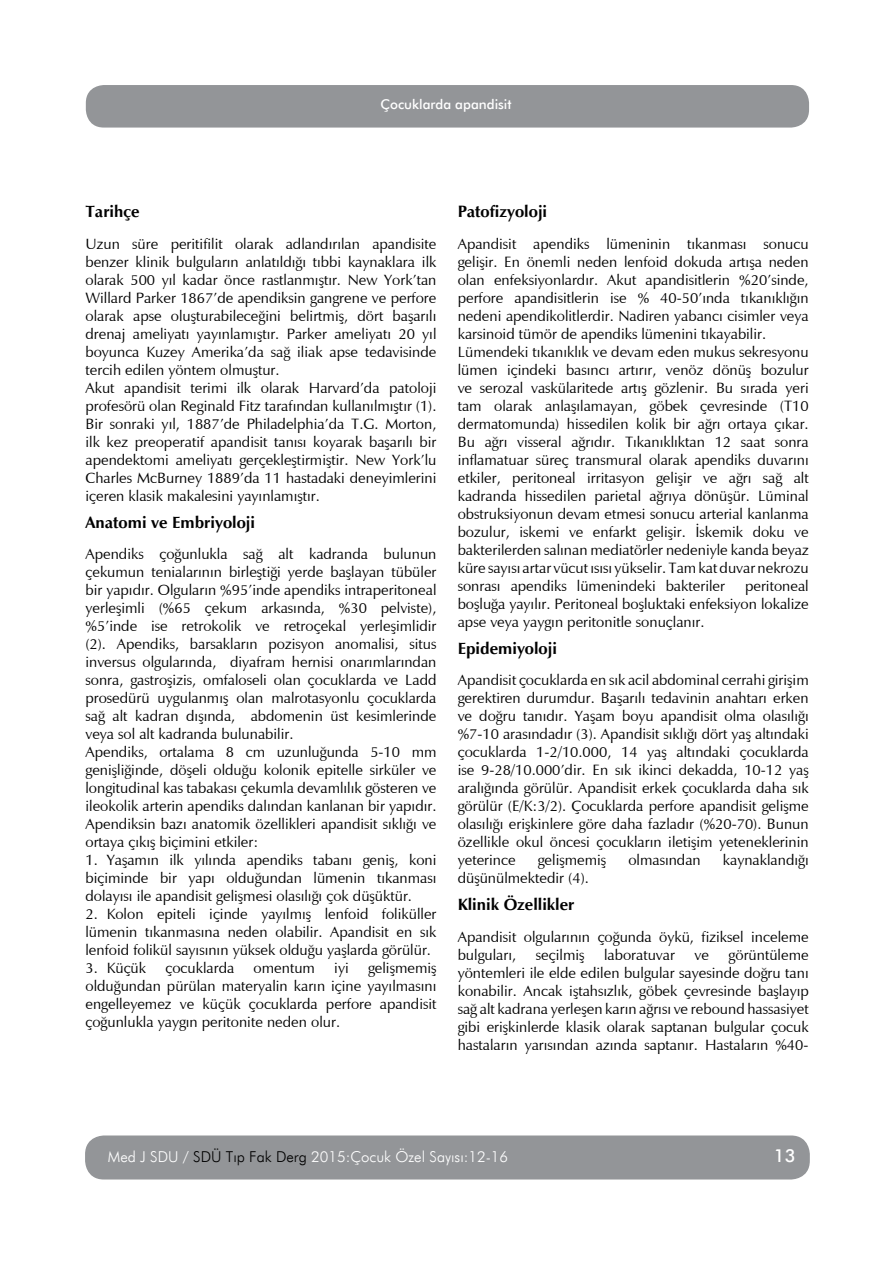
<style>
.page{position:relative;width:893px;height:1263px;background:#fff}
.page>*{position:absolute;margin:0;border:0;box-sizing:border-box;transform-origin:0 0}
.t1{font:500 18px "Futura BT";color:#fff}
.t2{font:700 16.5px "Zapf Humanist 601 BT";color:#000}
.t3{font:15px/18px "Zapf Humanist 601 BT";color:#000;text-align:justify}
.t4{font:300 15px "Futura BT";color:#fff}
.t5{font:500 13.5px "Futura BT";color:#fff}
.s1{color:#000}
</style>
<div class="page">
<div style="left:86px;top:85px;width:723px;height:43px;background:#939598;border-radius:18px"></div>
<div style="left:86px;top:1136px;width:723px;height:43px;background:#939598;border-radius:18px"></div>
<div style="left:85px;top:1136px;width:724px;height:44px;border:2px solid #939598;border-radius:18px"></div>
<p class="t5" style="left:380px;top:96px;width:133px">Çocuklarda apandisit</p>
<p class="t2" style="left:85px;top:201px;width:56px">Tarihçe</p>
<p class="t3" style="left:85px;top:234px;width:352px;text-align:left">Uzun süre peritifilit olarak adlandırılan apandisite benzer klinik bulguların anlatıldığı tıbbi kaynaklara ilk olarak 500 yıl kadar önce rastlanmıştır. New York’tan Willard Parker 1867’de apendiksin gangrene ve perfore olarak apse oluşturabileceğini belirtmiş, dört başarılı drenaj ameliyatı yayınlamıştır. Parker ameliyatı 20 yıl boyunca Kuzey Amerika’da sağ iliak apse tedavisinde tercih edilen yöntem olmuştur.<br>Akut apandisit terimi ilk olarak Harvard’da patoloji profesörü olan Reginald Fitz tarafından kullanılmıştır (1).<br>Bir sonraki yıl, 1887’de Philadelphia’da T.G. Morton, ilk kez preoperatif apandisit tanısı koyarak başarılı bir apendektomi ameliyatı gerçekleştirmiştir. New York’lu Charles McBurney 1889’da 11 hastadaki deneyimlerini içeren klasik makalesini yayınlamıştır.</p>
<p class="t2" style="left:85px;top:512px;width:171px">Anatomi ve Embriyoloji</p>
<p class="t3" style="left:85px;top:545px;width:352px;text-align:left">Apendiks çoğunlukla sağ alt kadranda bulunun çekumun tenialarının birleştiği yerde başlayan tübüler bir yapıdır. Olguların %95’inde apendiks intraperitoneal yerleşimli (%65 çekum arkasında, %30 pelviste), %5’inde ise retrokolik ve retroçekal yerleşimlidir (2). Apendiks, barsakların pozisyon anomalisi, situs inversus olgularında, diyafram hernisi onarımlarından sonra, gastroşizis, omfaloseli olan çocuklarda ve Ladd prosedürü uygulanmış olan malrotasyonlu çocuklarda sağ alt kadran dışında, abdomenin üst kesimlerinde veya sol alt kadranda bulunabilir.<br>Apendiks, ortalama 8 cm uzunluğunda 5-10 mm genişliğinde, döşeli olduğu kolonik epitelle sirküler ve longitudinal kas tabakası çekumla devamlılık gösteren ve ileokolik arterin apendiks dalından kanlanan bir yapıdır.<br>Apendiksin bazı anatomik özellikleri apandisit sıklığı ve ortaya çıkış biçimini etkiler:</p>
<p class="t3" style="left:85px;top:851px;width:352px">1. Yaşamın ilk yılında apendiks tabanı geniş, koni biçiminde bir yapı olduğundan lümenin tıkanması dolayısı ile apandisit gelişmesi olasılığı çok düşüktür.</p>
<p class="t3" style="left:85px;top:905px;width:352px">2. Kolon epiteli içinde yayılmış lenfoid foliküller lümenin tıkanmasına neden olabilir. Apandisit en sık lenfoid folikül sayısının yüksek olduğu yaşlarda görülür.</p>
<p class="t3" style="left:85px;top:959px;width:62px">3. Küçük</p>
<p class="t3" style="left:165px;top:959px;width:70px">çocuklarda</p>
<p class="t3" style="left:253px;top:959px;width:63px">omentum</p>
<p class="t3" style="left:334px;top:959px;width:16px">iyi</p>
<p class="t3" style="left:85px;top:959px;width:352px;text-indent:282px">gelişmemiş olduğundan pürülan materyalin karın içine yayılmasını engelleyemez ve küçük çocuklarda perfore apandisit çoğunlukla yaygın peritonite neden olur.</p>
<p class="t2" style="left:457px;top:201px;width:91px">Patofizyoloji</p>
<p class="t3" style="left:457px;top:234px;width:352px;text-align:left">Apandisit apendiks lümeninin tıkanması sonucu gelişir. En önemli neden lenfoid dokuda artışa neden olan enfeksiyonlardır. Akut apandisitlerin %20’sinde, perfore apandisitlerin ise % 40-50’ında tıkanıklığın nedeni apendikolitlerdir. Nadiren yabancı cisimler veya karsinoid tümör de apendiks lümenini tıkayabilir.<br>Lümendeki tıkanıklık ve devam eden mukus sekresyonu lümen içindeki basıncı artırır, venöz dönüş bozulur ve serozal vaskülaritede artış gözlenir. Bu sırada yeri tam olarak anlaşılamayan, göbek çevresinde (T10 dermatomunda) hissedilen kolik bir ağrı ortaya çıkar.<br>Bu ağrı visseral ağrıdır. Tıkanıklıktan 12 saat sonra inflamatuar süreç transmural olarak apendiks duvarını etkiler, peritoneal irritasyon gelişir ve ağrı sağ alt kadranda hissedilen parietal ağrıya dönüşür. Lüminal obstruksiyonun devam etmesi sonucu arterial kanlanma bozulur, iskemi ve enfarkt gelişir. İskemik doku ve bakterilerden salınan mediatörler nedeniyle kanda beyaz küre sayısı artar vücut ısısı yükselir. Tam kat duvar nekrozu sonrası apendiks lümenindeki bakteriler</p>
<p class="t3" style="left:457px;top:576px;width:352px;text-indent:287px">peritoneal boşluğa yayılır. Peritoneal boşluktaki enfeksiyon lokalize apse veya yaygın peritonitle sonuçlanır.</p>
<p class="t2" style="left:457px;top:638px;width:101px">Epidemiyoloji</p>
<p class="t3" style="left:457px;top:671px;width:352px">Apandisit çocuklarda en sık acil abdominal cerrahi girişim gerektiren durumdur. Başarılı tedavinin anahtarı erken ve doğru tanıdır. Yaşam boyu apandisit olma olasılığı %7-10 arasındadır (3). Apandisit sıklığı dört yaş altındaki çocuklarda 1-2/10.000, 14 yaş altındaki çocuklarda ise 9-28/10.000’dir. En sık ikinci dekadda, 10-12 yaş aralığında görülür. Apandisit erkek çocuklarda daha sık görülür (E/K:3/2). Çocuklarda perfore apandisit gelişme olasılığı erişkinlere göre daha fazladır (%20-70). Bunun özellikle okul öncesi çocukların iletişim yeteneklerinin yeterince</p>
<p class="t3" style="left:537px;top:851px;width:70px">gelişmemiş</p>
<p class="t3" style="left:628px;top:851px;width:74px">olmasından</p>
<p class="t3" style="left:722px;top:851px;width:87px">kaynaklandığı</p>
<p class="t3" style="left:457px;top:869px;width:133px">düşünülmektedir (4).</p>
<p class="t2" style="left:457px;top:894px;width:118px">Klinik Özellikler</p>
<p class="t3" style="left:457px;top:927px;width:352px">Apandisit olgularının çoğunda öykü, fiziksel inceleme bulguları,</p>
<p class="t3" style="left:457px;top:945px;width:352px;text-indent:271px">görüntüleme yöntemleri ile elde edilen bulgular sayesinde doğru tanı konabilir. Ancak iştahsızlık, göbek çevresinde başlayıp sağ alt kadrana yerleşen karın ağrısı ve rebound hassasiyet gibi erişkinlerde klasik olarak saptanan bulgular çocuk hastaların yarısından azında saptanır. Hastaların %40-</p>
<p class="t3" style="left:536px;top:945px;width:50px">seçilmiş</p>
<p class="t3" style="left:604px;top:945px;width:72px">laboratuvar</p>
<p class="t3" style="left:694px;top:945px;width:16px">ve</p>
<p class="t4" style="left:108px;top:1148px;width:402px">Med J SDU / <span class="s1">SDÜ Tıp Fak Derg</span> 2015:Çocuk Özel Sayısı:12-16</p>
<p class="t1" style="left:773px;top:1145px;width:23px">13</p>
</div>
